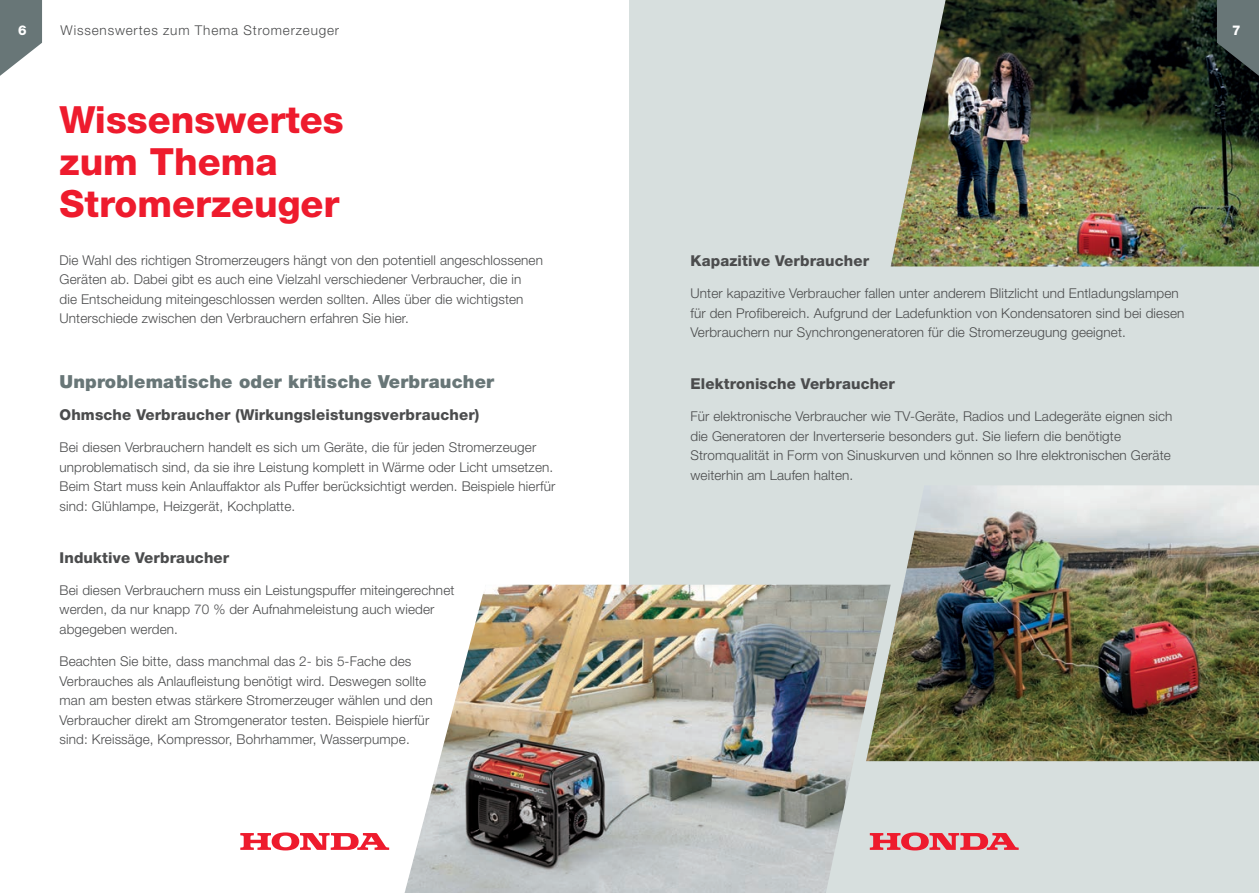
<style>
.page{position:relative;width:1259px;height:893px;background:#fff}
.page>*{position:absolute;margin:0;border:0;box-sizing:border-box;transform-origin:0 0}
.t1{font:800 37.5px/42px "Helvetica Neue LT Pro";color:#ee1b2d}
.t2{font:900 18px "Helvetica Neue LT Pro";letter-spacing:.01em;color:#687677}
.t3{font:800 15px "Helvetica Neue LT Pro";letter-spacing:.01em;color:#4b4c4d}
.t4{font:300 13.5px/19.5px "Helvetica Neue LT Pro";letter-spacing:.01em;color:#4b4c4d}
.t5{font:300 13.5px "Helvetica Neue LT Pro";letter-spacing:.06em;color:#4b4c4d}
.t6{font:800 13.5px "Helvetica Neue LT Pro";color:#fff}
</style>
<div class="page">
<div style="left:629px;top:0;width:630px;height:893px;background:#d7dfde"></div>
<img style="left:890px;top:0;width:369px;height:266px">
<svg style="left:0;top:0;width:42px;height:76px"></svg>
<svg style="left:1217px;top:0;width:42px;height:76px;background:#536060"></svg>
<img style="left:866px;top:485px;width:393px;height:276px">
<img style="left:404px;top:585px;width:486px;height:308px">
<svg style="left:240px;top:832px;width:149px;height:18px"></svg>
<svg style="left:870px;top:832px;width:148px;height:18px"></svg>
<p class="t6" style="left:18px;top:22px;width:10px">6</p>
<p class="t5" style="left:61px;top:22px;width:280px">Wissenswertes zum Thema Stromerzeuger</p>
<p class="t6" style="left:1232px;top:22px;width:10px">7</p>
<h1 class="t1" style="left:60px;top:99px;width:286px">Wissenswertes zum Thema<br>Stromerzeuger</h1>
<p class="t4" style="left:60px;top:250px;width:485px">Die Wahl des richtigen Stromerzeugers hängt von den potentiell angeschlossenen Geräten ab. Dabei gibt es auch eine Vielzahl verschiedener Verbraucher, die in<br>die Entscheidung miteingeschlossen werden sollten. Alles über die wichtigsten Unterschiede zwischen den Verbrauchern erfahren Sie hier.</p>
<h2 class="t2" style="left:60px;top:371px;width:436px">Unproblematische oder kritische Verbraucher</h2>
<p class="t3" style="left:60px;top:406px;width:421px">Ohmsche Verbraucher (Wirkungsleistungsverbraucher)</p>
<p class="t4" style="left:60px;top:437px;width:497px">Bei diesen Verbrauchern handelt es sich um Geräte, die für jeden Stromerzeuger unproblematisch sind, da sie ihre Leistung komplett in Wärme oder Licht umsetzen.<br>Beim Start muss kein Anlauffaktor als Puffer berücksichtigt werden. Beispiele hierfür sind: Glühlampe, Heizgerät, Kochplatte.</p>
<p class="t3" style="left:60px;top:548px;width:171px">Induktive Verbraucher</p>
<p class="t4" style="left:60px;top:580px;width:396px">Bei diesen Verbrauchern muss ein Leistungspuffer miteingerechnet werden, da nur knapp 70 % der Aufnahmeleistung auch wieder abgegeben werden.</p>
<p class="t4" style="left:60px;top:651px;width:374px">Beachten Sie bitte, dass manchmal das 2- bis 5-Fache des Verbrauches als Anlaufleistung benötigt wird. Deswegen sollte man am besten etwas stärkere Stromerzeuger wählen und den Verbraucher direkt am Stromgenerator testen. Beispiele hierfür sind: Kreissäge, Kompressor, Bohrhammer, Wasserpumpe.</p>
<p class="t3" style="left:690px;top:252px;width:180px">Kapazitive Verbraucher</p>
<p class="t4" style="left:690px;top:283px;width:495px">Unter kapazitive Verbraucher fallen unter anderem Blitzlicht und Entladungslampen für den Profibereich. Aufgrund der Ladefunktion von Kondensatoren sind bei diesen<br>Verbrauchern nur Synchrongeneratoren für die Stromerzeugung geeignet.</p>
<p class="t3" style="left:690px;top:375px;width:206px">Elektronische Verbraucher</p>
<p class="t4" style="left:690px;top:406px;width:483px">Für elektronische Verbraucher wie TV-Geräte, Radios und Ladegeräte eignen sich die Generatoren der Inverterserie besonders gut. Sie liefern die benötigte Stromqualität in Form von Sinuskurven und können so Ihre elektronischen Geräte weiterhin am Laufen halten.</p>
</div>
